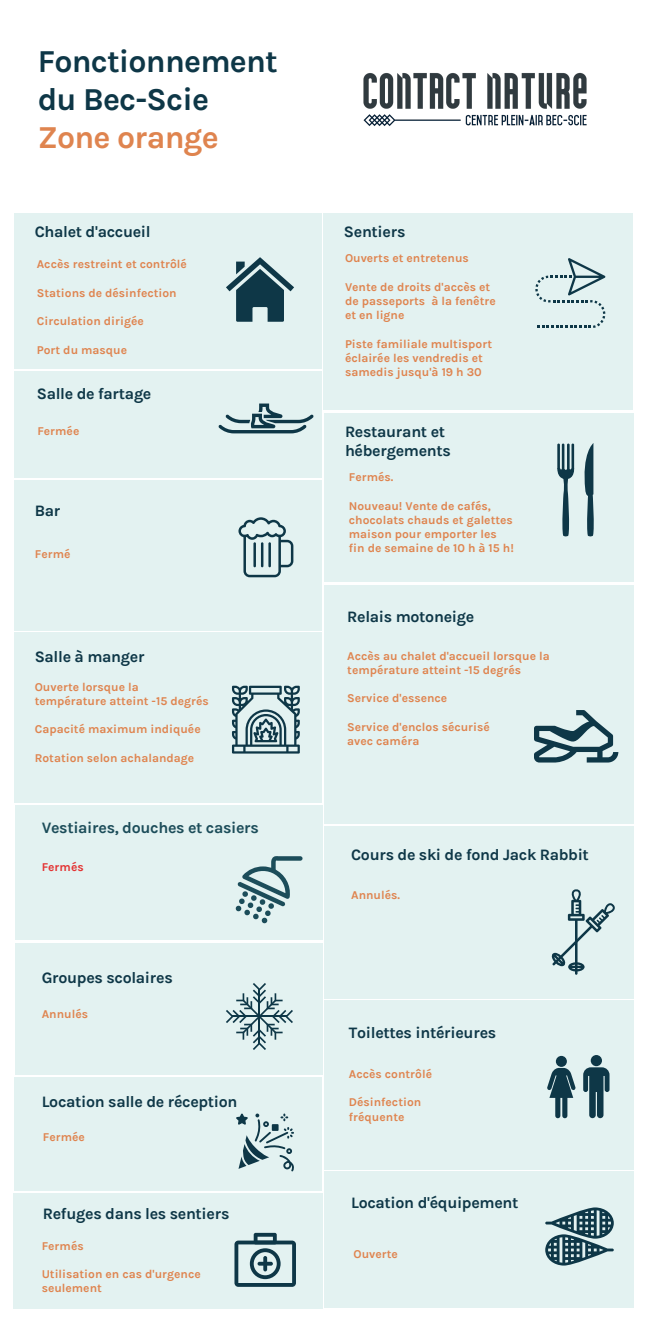
<style>
.page{position:relative;width:648px;height:1332px;background:#fff}
.page>*{position:absolute;margin:0;border:0;box-sizing:border-box;transform-origin:0 0}
.t1{font:700 32px/38.2px "Karla";letter-spacing:-.025em;color:#0e3747}
.t2{font:700 32px "Karla";letter-spacing:-.025em;color:#df844f}
.t3{font:700 16px/19.1px "Karla";letter-spacing:-.02em;color:#0e3747}
.t4{font:700 12px/14.2px "Karla";color:#df844f}
.t5{font:700 12px "Karla";color:#ff1616}
</style>
<div class="page">
<div style="left:14px;top:371px;width:308px;height:106px;background:#e3f2f1"></div>
<div style="left:324px;top:213px;width:309px;height:197px;background:#e3f2f1"></div>
<div style="left:324px;top:413px;width:310px;height:169px;background:#e3f2f1"></div>
<div style="left:14px;top:480px;width:308px;height:150px;background:#e3f2f1"></div>
<div style="left:324px;top:585px;width:310px;height:238px;background:#e3f2f1"></div>
<div style="left:14px;top:633px;width:308px;height:170px;background:#e3f2f1"></div>
<div style="left:14px;top:213px;width:308px;height:156px;background:#e3f2f1"></div>
<img style="left:363px;top:72px;width:224px;height:54px">
<svg style="left:535px;top:258px;width:70px;height:70px"></svg>
<svg style="left:238px;top:517px;width:55px;height:60px"></svg>
<svg style="left:218px;top:404px;width:95px;height:29px"></svg>
<hr style="left:557px;top:444px;width:3px;height:26px;background:#0e3747">
<hr style="left:562px;top:444px;width:2px;height:27px;background:#0e3747">
<hr style="left:567px;top:444px;width:3px;height:27px;background:#0e3747">
<hr style="left:572px;top:444px;width:2px;height:26px;background:#0e3747">
<svg style="left:557px;top:468px;width:18px;height:68px"></svg>
<svg style="left:584px;top:443px;width:10px;height:93px"></svg>
<svg style="left:226px;top:257px;width:68px;height:65px"></svg>
<svg style="left:232px;top:686px;width:68px;height:68px"></svg>
<svg style="left:534px;top:710px;width:84px;height:53px"></svg>
<div style="left:15px;top:943px;width:308px;height:132px;background:#e3f2f1"></div>
<div style="left:324px;top:826px;width:310px;height:173px;background:#e3f2f1"></div>
<div style="left:324px;top:1000px;width:310px;height:169px;background:#e3f2f1"></div>
<div style="left:14px;top:1077px;width:308px;height:114px;background:#e3f2f1"></div>
<div style="left:324px;top:1171px;width:310px;height:137px;background:#e3f2f1"></div>
<svg style="left:236px;top:1113px;width:58px;height:58px"></svg>
<svg style="left:552px;top:889px;width:63px;height:86px"></svg>
<svg style="left:226px;top:983px;width:67px;height:67px"></svg>
<div style="left:591px;top:1055px;width:11px;height:11px;background:#0e3747;border-radius:50%"></div>
<svg style="left:583px;top:1067px;width:27px;height:51px"></svg>
<div style="left:556px;top:1056px;width:11px;height:11px;background:#0e3747;border-radius:50%"></div>
<svg style="left:547px;top:1068px;width:29px;height:50px"></svg>
<svg style="left:545px;top:1207px;width:69px;height:59px"></svg>
<div style="left:13px;top:1193px;width:310px;height:116px;background:#e3f2f1"></div>
<svg style="left:234px;top:1233px;width:62px;height:54px"></svg>
<div style="left:15px;top:805px;width:308px;height:135px;background:#e3f2f1"></div>
<p class="t1" style="left:38px;top:42px;width:242px">Fonctionnement du Bec-Scie</p>
<p class="t2" style="left:38px;top:119px;width:182px">Zone orange</p>
<p class="t3" style="left:35px;top:222px;width:117px">Chalet d'accueil</p>
<p class="t4" style="left:37px;top:257px;width:152px">Accès restreint et contrôlé</p>
<p class="t4" style="left:37px;top:286px;width:141px">Stations de désinfection</p>
<p class="t4" style="left:37px;top:314px;width:108px">Circulation dirigée</p>
<p class="t4" style="left:37px;top:343px;width:92px">Port du masque</p>
<p class="t3" style="left:37px;top:384px;width:116px">Salle de fartage</p>
<p class="t4" style="left:37px;top:423px;width:44px">Fermée</p>
<p class="t3" style="left:35px;top:501px;width:27px">Bar</p>
<p class="t4" style="left:35px;top:547px;width:37px">Fermé</p>
<p class="t3" style="left:35px;top:647px;width:111px">Salle à manger</p>
<p class="t4" style="left:35px;top:680px;width:176px">Ouverte lorsque la température atteint -15 degrés</p>
<p class="t4" style="left:35px;top:722px;width:167px">Capacité maximum indiquée</p>
<p class="t4" style="left:35px;top:751px;width:161px">Rotation selon achalandage</p>
<p class="t3" style="left:42px;top:818px;width:219px">Vestiaires, douches et casiers</p>
<p class="t5" style="left:42px;top:860px;width:43px">Fermés</p>
<p class="t3" style="left:42px;top:969px;width:133px">Groupes scolaires</p>
<p class="t4" style="left:42px;top:1007px;width:48px">Annulés</p>
<p class="t3" style="left:42px;top:1092px;width:197px">Location salle de réception</p>
<p class="t4" style="left:43px;top:1130px;width:44px">Fermée</p>
<p class="t3" style="left:43px;top:1204px;width:188px">Refuges dans les sentiers</p>
<p class="t4" style="left:42px;top:1238px;width:43px">Fermés</p>
<p class="t4" style="left:42px;top:1267px;width:161px">Utilisation en cas d'urgence seulement</p>
<p class="t3" style="left:344px;top:222px;width:63px">Sentiers</p>
<p class="t4" style="left:345px;top:251px;width:125px">Ouverts et entretenus</p>
<p class="t4" style="left:345px;top:280px;width:152px">Vente de droits d'accès et de passeports à la fenêtre et en ligne</p>
<p class="t4" style="left:345px;top:337px;width:149px">Piste familiale multisport éclairée les vendredis et samedis jusqu'à 19 h 30</p>
<p class="t3" style="left:345px;top:422px;width:108px">Restaurant et hébergements</p>
<p class="t4" style="left:349px;top:470px;width:46px">Fermés.</p>
<p class="t4" style="left:349px;top:498px;width:167px">Nouveau! Vente de cafés, chocolats chauds et galettes maison pour emporter les fin de semaine de 10 h à 15 h!</p>
<p class="t3" style="left:347px;top:607px;width:128px">Relais motoneige</p>
<p class="t4" style="left:347px;top:648px;width:204px">Accès au chalet d'accueil lorsque la température atteint -15 degrés</p>
<p class="t4" style="left:347px;top:691px;width:102px">Service d'essence</p>
<p class="t4" style="left:347px;top:720px;width:144px">Service d'enclos sécurisé</p>
<p class="t4" style="left:347px;top:734px;width:74px">avec caméra</p>
<p class="t3" style="left:351px;top:845px;width:239px">Cours de ski de fond Jack Rabbit</p>
<p class="t4" style="left:351px;top:888px;width:50px">Annulés.</p>
<p class="t3" style="left:349px;top:1023px;width:149px">Toilettes intérieures</p>
<p class="t4" style="left:349px;top:1067px;width:85px">Accès contrôlé</p>
<p class="t4" style="left:349px;top:1095px;width:74px">Désinfection fréquente</p>
<p class="t3" style="left:351px;top:1193px;width:169px">Location d'équipement</p>
<p class="t4" style="left:354px;top:1247px;width:46px">Ouverte</p>
</div>
